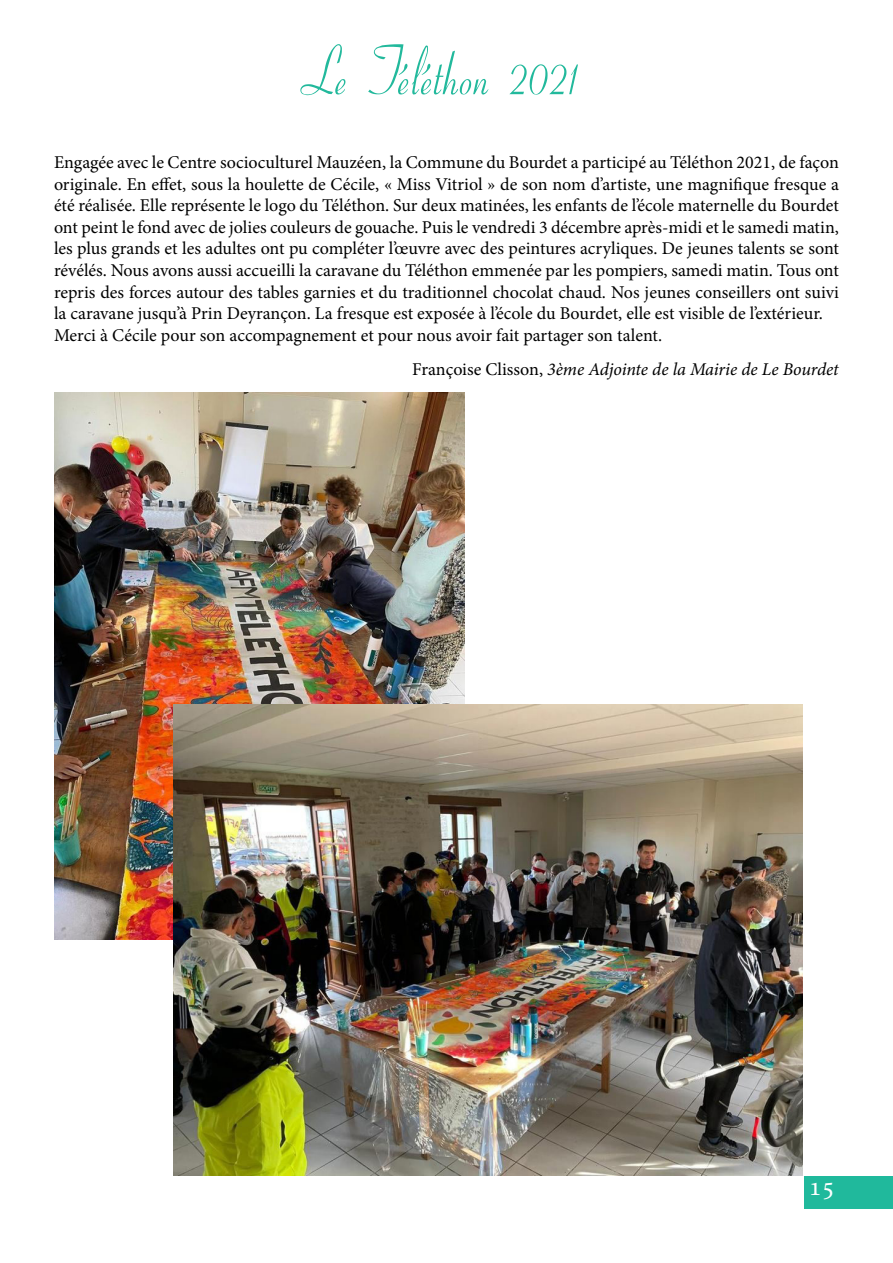
<style>
.page{position:relative;width:893px;height:1263px;background:#fff}
.page>*{position:absolute;margin:0;border:0;box-sizing:border-box;transform-origin:0 0}
.t1{font:71.25px "Ohio Script";color:#22b99c;scale:.8 1}
.t2{font:27px "Minion Pro";color:#fff}
.t3{font:18px/21.6px "Minion Pro";color:#000}
.t4{font:italic 18px "Minion Pro";letter-spacing:-.005em;color:#000}
.s1{font-style:normal}
</style>
<div class="page">
<div style="left:804px;top:1176px;width:89px;height:32px;background:#20b99c"></div>
<img style="left:54px;top:392px;width:410px;height:548px">
<img style="left:173px;top:704px;width:629px;height:472px">
<h1 class="t1" style="left:309px;top:28px;width:346px">Le Téléthon 2021</h1>
<p class="t3" style="left:54px;top:152px;width:787px">Engagée avec le Centre socioculturel Mauzéen, la Commune du Bourdet a participé au Téléthon 2021, de façon originale. En effet, sous la houlette de Cécile, « Miss Vitriol » de son nom d’artiste, une magnifique fresque a été réalisée. Elle représente le logo du Téléthon. Sur deux matinées, les enfants de l’école maternelle du Bourdet ont peint le fond avec de jolies couleurs de gouache. Puis le vendredi 3 décembre après-midi et le samedi matin, les plus grands et les adultes ont pu compléter l’œuvre avec des peintures acryliques. De jeunes talents se sont révélés. Nous avons aussi accueilli la caravane du Téléthon emmenée par les pompiers, samedi matin. Tous ont repris des forces autour des tables garnies et du traditionnel chocolat chaud. Nos jeunes conseillers ont suivi la caravane jusqu’à Prin Deyrançon. La fresque est exposée à l’école du Bourdet, elle est visible de l’extérieur.<br>Merci à Cécile pour son accompagnement et pour nous avoir fait partager son talent.</p>
<p class="t4" style="left:412px;top:357px;width:428px"><span class="s1">Françoise Clisson,</span> 3ème Adjointe de la Mairie de Le Bourdet</p>
<h2 class="t2" style="left:809px;top:1169px;width:28px">15</h2>
</div>
